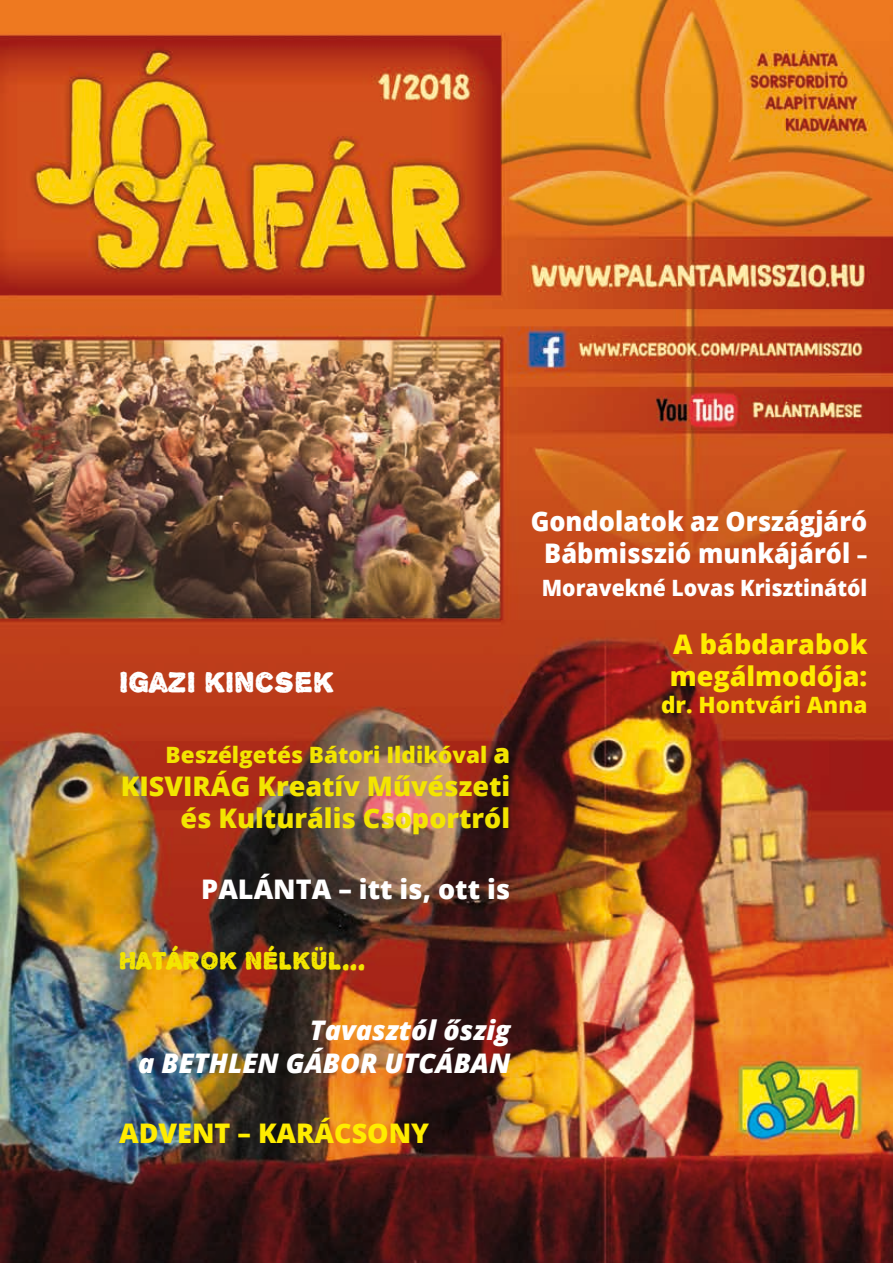
<style>
.page{position:relative;width:893px;height:1263px;background:#fff}
.page>*{position:absolute;margin:0;border:0;box-sizing:border-box;transform-origin:0 0}
.t1{font:31.5px "Alpha Echo";color:#fff}
.t2{font:800 27px/32.4px "Open Sans";color:#f3e500;text-align:right}
.t3{font:800 27px/32.4px "Open Sans";color:#fff;text-align:center;scale:.94 1}
.t4{font:800 27px/32.4px "Open Sans";color:#ffec00}
.t5{font:italic 800 27px/32.4px "Open Sans";color:#fff;text-align:right}
.t6{font:800 27px "Open Sans";color:#fff}
.t7{font:27px "Alpha Echo";color:#f3e500}
.t8{font:800 22.5px "Open Sans";color:#f3e500}
.t9{font:800 22.5px "Open Sans";color:#fff;scale:.94 1}
.t10{font:800 22.5px "Open Sans";color:#ffec00}
.s1{font-size:27px}
.s2{font-size:22.5px}
</style>
<div class="page">
<img style="left:0;top:0;width:893px;height:1263px">
<p class="t1" style="left:119px;top:664px;width:216px">IGAZI KINCSEK</p>
<p class="t8" style="left:166px;top:738px;width:346px">Beszélgetés Bátori Ildikóval <span class="s1">a</span></p>
<p class="t2" style="left:121px;top:768px;width:391px">KISVIRÁG Kreatív Művészeti és Kulturális Csoportról</p>
<p class="t6" style="left:201px;top:868px;width:310px">PALÁNTA – itt is, ott is</p>
<p class="t7" style="left:119px;top:945px;width:248px">HATÁROK NÉLKÜL...</p>
<p class="t5" style="left:138px;top:1013px;width:374px">Tavasztól őszig<br>a BETHLEN GÁBOR UTCÁBAN</p>
<p class="t4" style="left:119px;top:1116px;width:312px">ADVENT – KARÁCSONY</p>
<p class="t3" style="left:531px;top:503px;width:360px">Gondolatok az Országjáró<br>Bábmisszió munkájáról <span class="s2">–</span></p>
<p class="t9" style="left:542px;top:570px;width:348px">Moravekné Lovas Krisztinától</p>
<p class="t4" style="left:670px;top:626px;width:199px">A bábdarabok megálmodója:</p>
<p class="t10" style="left:661px;top:688px;width:208px">dr. Hontvári Anna</p>
</div>
